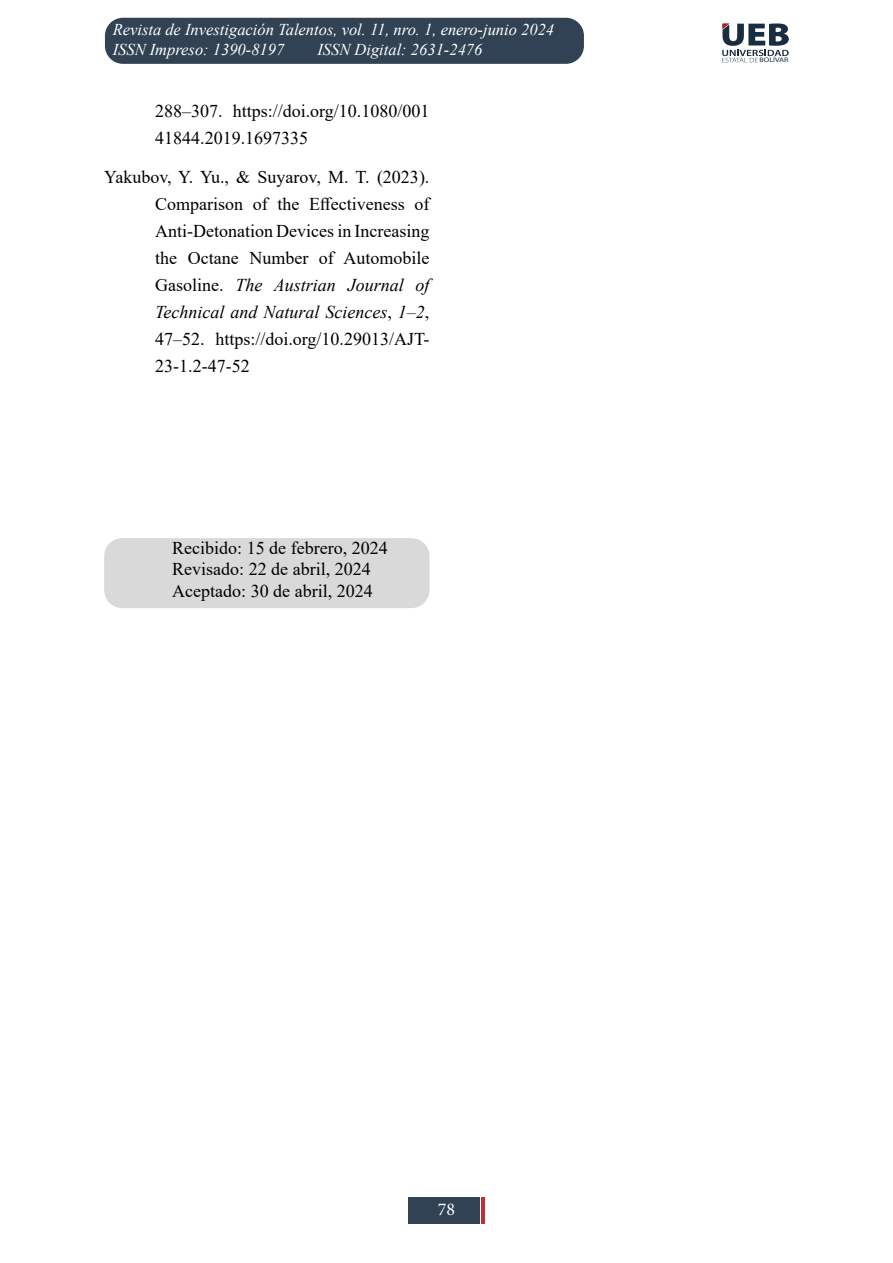
<style>
.page{position:relative;width:893px;height:1263px;background:#fff}
.page>*{position:absolute;margin:0;border:0;box-sizing:border-box;transform-origin:0 0}
.t1{font:18px/27px "Times New Roman";color:#000}
.t2{font:18px "Minion Pro";color:#fff}
.t3{font:italic 16.5px/19.8px "Times New Roman";color:#fff}
.t4{font:6.6px "Myriad Pro";color:#162d40;scale:1.22 1}
.s1{font-style:italic}
</style>
<div class="page">
<div style="left:105px;top:18px;width:479px;height:46px;background:#304253;border-radius:18px"></div>
<div style="left:408px;top:1197px;width:71px;height:27px;background:#304253"></div>
<svg style="left:722px;top:23px;width:67px;height:39px"></svg>
<hr style="left:481px;top:1197px;width:4px;height:27px;background:#c42f31">
<div style="left:104px;top:538px;width:325px;height:70px;background:#d9d9d9;border-radius:18px"></div>
<p class="t3" style="left:113px;top:19px;width:443px">Revista de Investigación Talentos, vol. 11, nro. 1, enero-junio 2024<br>ISSN Impreso: 1390-8197</p>
<p class="t3" style="left:317px;top:39px;width:166px">ISSN Digital: 2631-2476</p>
<p class="t1" style="left:155px;top:97px;width:276px">288–307. https://doi.org/10.1080/001<br>41844.2019.1697335</p>
<p class="t1" style="left:155px;top:163px;width:276px;text-align:justify;text-indent:-51px">Yakubov, Y. Yu., &amp; Suyarov, M. T. (2023).<br>Comparison of the Effectiveness of Anti-Detonation Devices in Increasing the Octane Number of Automobile Gasoline. <span class="s1">The Austrian Journal of Technical and Natural Sciences</span>, <span class="s1">1–2</span>, 47–52. https://doi.org/10.29013/AJT-23-1.2-47-52</p>
<p class="t1" style="left:172px;top:536px;width:217px;line-height:21.6px">Recibido: 15 de febrero, 2024<br>Revisado: 22 de abril, 2024<br>Aceptado: 30 de abril, 2024</p>
<p class="t4" style="left:759px;top:56px;width:25px">BOLÍVAR</p>
<p class="t2" style="left:438px;top:1197px;width:19px">78</p>
</div>
